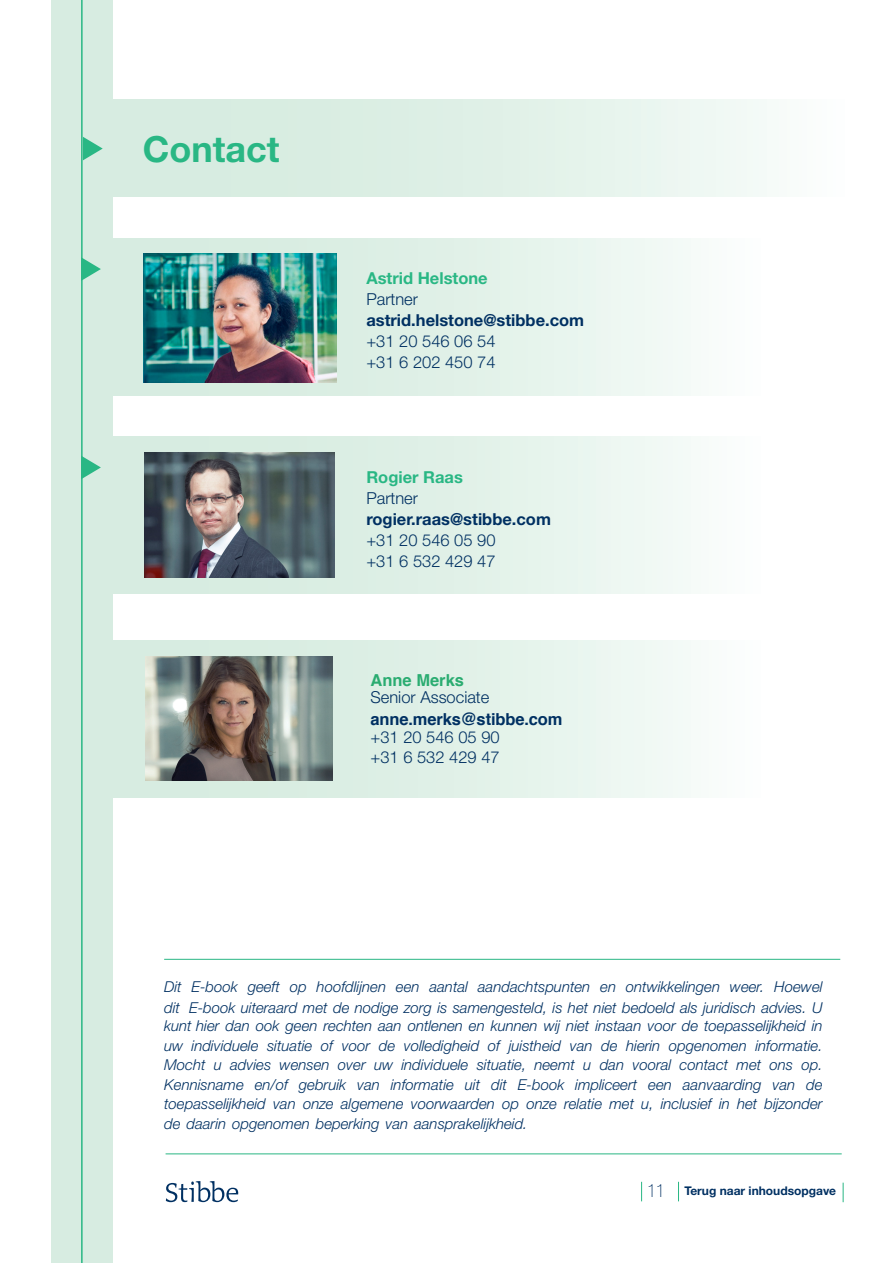
<style>
.page{position:relative;width:893px;height:1263px;background:#fff}
.page>*{position:absolute;margin:0;border:0;box-sizing:border-box;transform-origin:0 0}
.t1{font:700 36px "Helvetica Neue LT Std";color:#29b784}
.t2{font:100 condensed 18px "Helvetica Neue LT Std";color:#003062}
.t3{font:300 16.5px/19.8px "Helvetica Neue LT Std";color:#003062}
.t4{font:700 16.5px "Helvetica Neue LT Std";color:#003062}
.t5{font:700 16.5px "Helvetica Neue LT Std";color:#29b784}
.t6{font:700 16.5px "Helvetica";letter-spacing:-.01em;color:#003062}
.t7{font:700 16.5px "Helvetica";color:#2aac71}
.Broodtekst{font:italic 300 15px/19.5px "Helvetica Neue LT Std";color:#003062}
.t8{font:700 12px "Helvetica Neue LT Std";color:#003062}
</style>
<div class="page">
<div style="left:51px;top:0;width:62px;height:1263px;background:#d7ece1"></div>
<hr style="left:81px;top:0;width:2px;height:1263px;background:#29b784">
<svg style="left:843px;top:1183px;width:1px;height:19px"></svg>
<svg style="left:678px;top:1182px;width:1px;height:19px"></svg>
<svg style="left:641px;top:1182px;width:1px;height:19px"></svg>
<svg style="left:166px;top:1181px;width:72px;height:21px"></svg>
<hr style="left:164px;top:959px;width:676px;height:1px;background:#29b784">
<hr style="left:166px;top:1153px;width:676px;height:1px;background:#29b784">
<svg style="left:83px;top:137px;width:20px;height:23px"></svg>
<div style="left:102px;top:436px;width:658px;height:157px;background:linear-gradient(to right,#d0e9db,#f6fbf8)"></div>
<svg style="left:113px;top:238px;width:578px;height:157px;background:#e2f1e9"></svg>
<svg style="left:82px;top:257px;width:19px;height:24px"></svg>
<svg style="left:82px;top:456px;width:19px;height:23px"></svg>
<img style="left:143px;top:254px;width:193px;height:128px">
<img style="left:144px;top:452px;width:191px;height:126px">
<div style="left:113px;top:100px;width:731px;height:96px;background:linear-gradient(to right,#d0e9db,#f6fbf8)"></div>
<div style="left:102px;top:640px;width:658px;height:157px;background:linear-gradient(to right,#cae1d4,#f7fdfa)"></div>
<img style="left:146px;top:656px;width:187px;height:124px">
<p class="t1" style="left:143px;top:127px;width:138px">Contact</p>
<p class="t5" style="left:366px;top:268px;width:123px">Astrid Helstone</p>
<p class="t3" style="left:366px;top:289px;width:53px">Partner</p>
<p class="t4" style="left:366px;top:310px;width:219px">astrid.helstone@stibbe.com</p>
<p class="t3" style="left:366px;top:331px;width:131px">+31 20 546 06 54</p>
<p class="t3" style="left:366px;top:352px;width:131px">+31 6 202 450 74</p>
<p class="t5" style="left:366px;top:467px;width:98px">Rogier Raas</p>
<p class="t3" style="left:366px;top:488px;width:53px">Partner</p>
<p class="t4" style="left:366px;top:509px;width:186px">rogier.raas@stibbe.com</p>
<p class="t3" style="left:366px;top:530px;width:131px">+31 20 546 05 90</p>
<p class="t3" style="left:366px;top:551px;width:131px">+31 6 532 429 47</p>
<p class="t7" style="left:370px;top:666px;width:95px">Anne Merks</p>
<p class="t3" style="left:370px;top:687px;width:120px">Senior Associate</p>
<p class="t6" style="left:370px;top:706px;width:193px">anne.merks@stibbe.com</p>
<p class="t3" style="left:370px;top:727px;width:131px">+31 20 546 05 90 +31 6 532 429 47</p>
<p class="Broodtekst" style="left:164px;top:976px;width:660px;line-height:20.5px">Dit E-book geeft op hoofdlijnen een aantal aandachtspunten en ontwikkelingen weer. Hoewel dit E-book uiteraard met de nodige zorg is samengesteld, is het niet bedoeld als juridisch advies. U</p>
<p class="Broodtekst" style="left:164px;top:1016px;width:660px;text-align:justify">kunt hier dan ook geen rechten aan ontlenen en kunnen wij niet instaan voor de toepasselijkheid in uw individuele situatie of voor de volledigheid of juistheid van de hierin opgenomen informatie.<br>Mocht u advies wensen over uw individuele situatie, neemt u dan vooral contact met ons op.<br>Kennisname en/of gebruik van informatie uit dit E-book impliceert een aanvaarding van de toepasselijkheid van onze algemene voorwaarden op onze relatie met u, inclusief in het bijzonder de daarin opgenomen beperking van aansprakelijkheid.</p>
<p class="t2" style="left:647px;top:1180px;width:19px">11</p>
<p class="t8" style="left:684px;top:1183px;width:153px">Terug naar inhoudsopgave</p>
</div>
